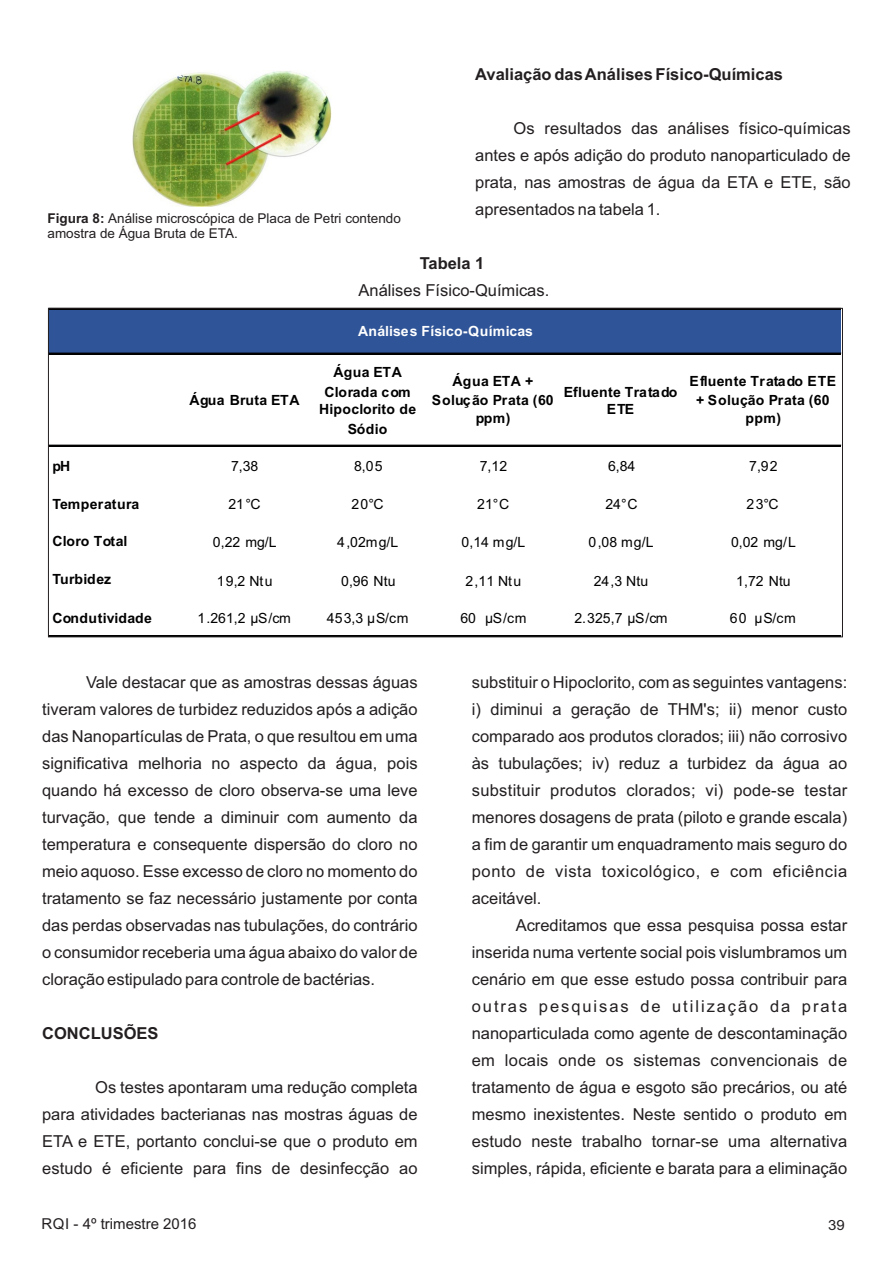
<style>
.page{position:relative;width:893px;height:1263px;background:#fff}
.page>*{position:absolute;margin:0;border:0;box-sizing:border-box;transform-origin:0 0}
.t1{font:16.5px/27px "Arial";color:#231f20;text-align:justify}
.t2{font:700 16.5px "Arial";color:#231f20}
.t3{font:15px "Arial";color:#231f20}
.t4{font:700 14.1px/18.8px "Arial";letter-spacing:.015em;color:#000;text-align:center}
.t5{font:14.1px "Arial";color:#000}
.t6{font:700 14.1px "Arial";color:#fff}
.t7{font:13.95px "Arial";color:#231f20;scale:1.07 1}
.t8{font:13.5px/15.1px "Arial";color:#231f20}
.s1{font-weight:700}
</style>
<div class="page">
<img style="left:133px;top:71px;width:199px;height:135px">
<div style="left:48px;top:310px;width:793px;height:44px;background:#2f5497"></div>
<hr style="left:48px;top:353px;width:793px;height:1px;background:#000">
<hr style="left:48px;top:445px;width:793px;height:1px;background:#000">
<p class="t8" style="left:48px;top:212px;width:355px"><span class="s1">Figura 8:</span> Análise microscópica de Placa de Petri contendo amostra de Água Bruta de ETA.</p>
<p class="t2" style="left:475px;top:68px;width:309px">Avaliação das Análises Físico-Químicas</p>
<p class="t1" style="left:475px;top:116px;width:377px;text-indent:38px">Os resultados das análises físico-químicas antes e após adição do produto nanoparticulado de prata, nas amostras de água da ETA e ETE, são apresentados na tabela 1.</p>
<p class="t2" style="left:420px;top:257px;width:66px">Tabela 1</p>
<p class="t1" style="left:359px;top:278px;width:192px">Análises Físico-Químicas.</p>
<p class="t4" style="left:190px;top:392px;width:111px">Água Bruta ETA</p>
<p class="t6" style="left:358px;top:326px;width:177px">Análises Físico-Químicas</p>
<p class="t4" style="left:319px;top:364px;width:99px">Água ETA<br>Clorada com<br>Hipoclorito de<br>Sódio</p>
<p class="t4" style="left:432px;top:373px;width:123px;line-height:19.2px">Água ETA +<br>Solução Prata (60</p>
<p class="t4" style="left:476px;top:410px;width:36px">ppm)</p>
<p class="t4" style="left:564px;top:384px;width:115px;line-height:17.9px">Efluente Tratado<br>ETE</p>
<p class="t4" style="left:690px;top:373px;width:148px;line-height:19.2px">Efluente Tratado ETE + Solução Prata (60</p>
<p class="t4" style="left:745px;top:410px;width:37px">ppm)</p>
<p class="t4" style="left:52px;top:458px;width:19px">pH</p>
<p class="t5" style="left:231px;top:460px;width:29px">7,38</p>
<p class="t5" style="left:354px;top:460px;width:30px">8,05</p>
<p class="t5" style="left:480px;top:460px;width:29px">7,12</p>
<p class="t5" style="left:608px;top:460px;width:29px">6,84</p>
<p class="t5" style="left:749px;top:460px;width:30px">7,92</p>
<p class="t4" style="left:52px;top:496px;width:88px">Temperatura</p>
<p class="t5" style="left:228px;top:499px;width:34px">21°C</p>
<p class="t5" style="left:352px;top:499px;width:34px">20°C</p>
<p class="t5" style="left:477px;top:499px;width:34px">21°C</p>
<p class="t5" style="left:605px;top:499px;width:34px">24°C</p>
<p class="t5" style="left:747px;top:499px;width:34px">23°C</p>
<p class="t4" style="left:52px;top:533px;width:77px">Cloro Total</p>
<p class="t5" style="left:213px;top:537px;width:65px">0,22 mg/L</p>
<p class="t5" style="left:337px;top:537px;width:62px">4,02mg/L</p>
<p class="t5" style="left:462px;top:537px;width:65px">0,14 mg/L</p>
<p class="t5" style="left:589px;top:537px;width:66px">0,08 mg/L</p>
<p class="t5" style="left:731px;top:537px;width:66px">0,02 mg/L</p>
<p class="t4" style="left:52px;top:571px;width:60px">Turbidez</p>
<p class="t5" style="left:217px;top:575px;width:57px">19,2 Ntu</p>
<p class="t5" style="left:341px;top:575px;width:56px">0,96 Ntu</p>
<p class="t5" style="left:466px;top:575px;width:57px">2,11 Ntu</p>
<p class="t5" style="left:594px;top:575px;width:56px">24,3 Ntu</p>
<p class="t5" style="left:736px;top:575px;width:56px">1,72 Ntu</p>
<p class="t4" style="left:52px;top:610px;width:101px">Condutividade</p>
<p class="t5" style="left:197px;top:612px;width:95px">1.261,2 µS/cm</p>
<p class="t5" style="left:327px;top:612px;width:83px">453,3 µS/cm</p>
<p class="t5" style="left:460px;top:612px;width:68px">60 µS/cm</p>
<p class="t5" style="left:574px;top:612px;width:95px">2.325,7 µS/cm</p>
<p class="t5" style="left:730px;top:612px;width:68px">60 µS/cm</p>
<p class="t1" style="left:42px;top:670px;width:377px;text-indent:44px">Vale destacar que as amostras dessas águas tiveram valores de turbidez reduzidos após a adição das Nanopartículas de Prata, o que resultou em uma significativa melhoria no aspecto da água, pois quando há excesso de cloro observa-se uma leve turvação, que tende a diminuir com aumento da temperatura e consequente dispersão do cloro no meio aquoso. Esse excesso de cloro no momento do tratamento se faz necessário justamente por conta das perdas observadas nas tubulações, do contrário o consumidor receberia uma água abaixo do valor de cloração estipulado para controle de bactérias.</p>
<p class="t2" style="left:42px;top:1027px;width:118px">CONCLUSÕES</p>
<p class="t1" style="left:42px;top:1075px;width:377px;text-indent:53px">Os testes apontaram uma redução completa para atividades bacterianas nas mostras águas de ETA e ETE, portanto conclui-se que o produto em estudo é eficiente para fins de desinfecção ao</p>
<p class="t1" style="left:472px;top:670px;width:377px">substituir o Hipoclorito, com as seguintes vantagens: i) diminui a geração de THM's; ii) menor custo comparado aos produtos clorados; iii) não corrosivo às tubulações; iv) reduz a turbidez da água ao substituir produtos clorados; vi) pode-se testar menores dosagens de prata (piloto e grande escala) a fim de garantir um enquadramento mais seguro do ponto de vista toxicológico, e com eficiência aceitável.</p>
<p class="t1" style="left:472px;top:913px;width:377px;text-indent:44px">Acreditamos que essa pesquisa possa estar inserida numa vertente social pois vislumbramos um cenário em que esse estudo possa contribuir para outras pesquisas de utilização da prata nanoparticulada como agente de descontaminação em locais onde os sistemas convencionais de tratamento de água e esgoto são precários, ou até mesmo inexistentes. Neste sentido o produto em estudo neste trabalho tornar-se uma alternativa simples, rápida, eficiente e barata para a eliminação</p>
<p class="t3" style="left:41px;top:1218px;width:157px">RQI - 4º trimestre 2016</p>
<p class="t7" style="left:828px;top:1219px;width:17px">39</p>
</div>
